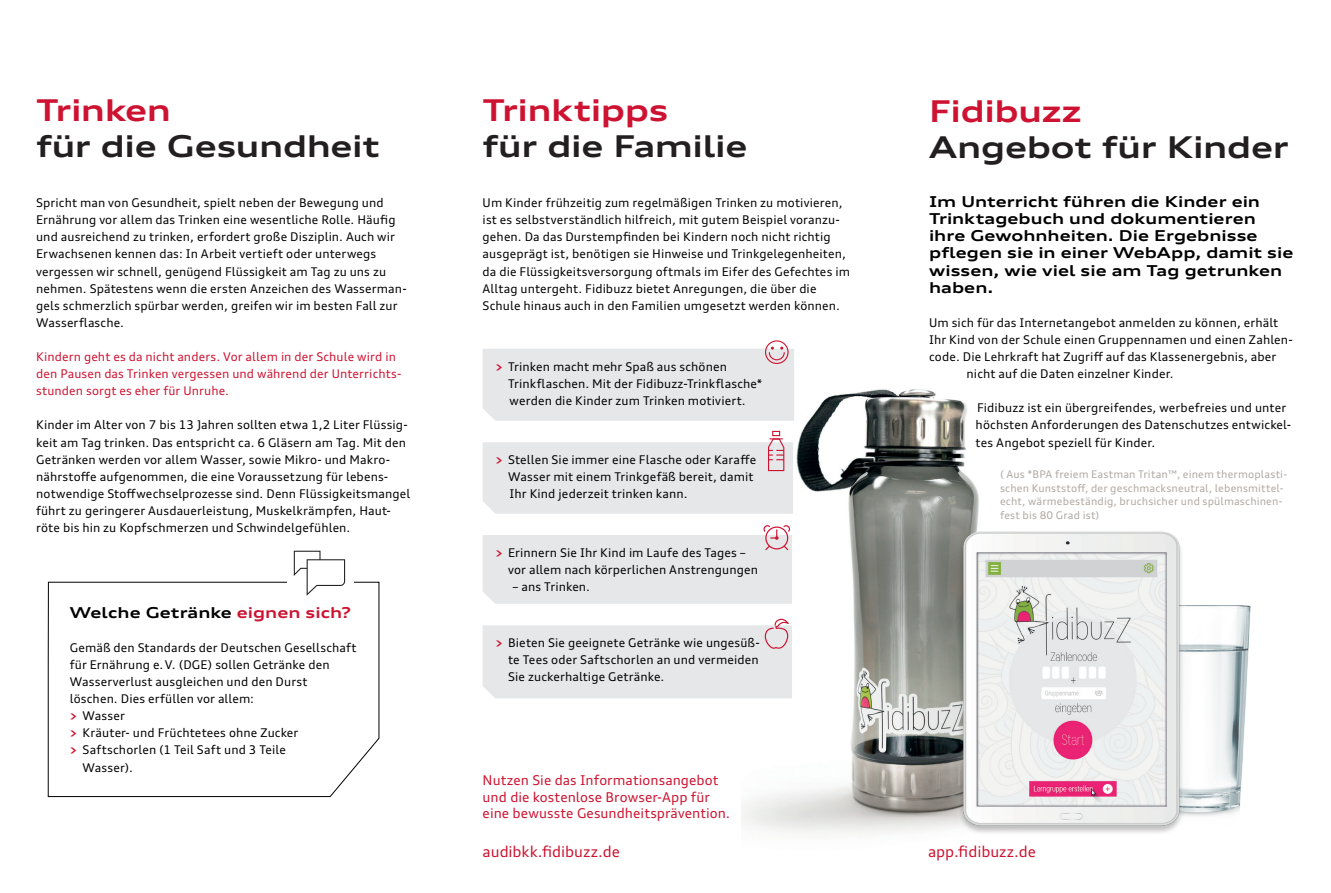
<style>
.page{position:relative;width:1331px;height:893px;background:#fff}
.page>*{position:absolute;margin:0;border:0;box-sizing:border-box;transform-origin:0 0}
.t1{font:700 expanded 30px "Audi Type";letter-spacing:-.01em;color:#231f20}
.t2{font:700 expanded 30px "Audi Type";letter-spacing:-.01em;color:#cd1331}
.t3{font:700 expanded 15px/17.1px "Audi Type";letter-spacing:.005em;color:#000}
.t4{font:15px "Audi Type";color:#cd1331}
.t5{font:13.5px/16.5px "Audi Type";letter-spacing:.005em;color:#cd1331}
.t6{font:12px/17.1px "Audi Type";letter-spacing:.01em;color:#000}
.t7{font:12px/17.1px "Audi Type";letter-spacing:.01em;color:#cd1331}
.t8{font:10.5px/13.5px "Audi Type";letter-spacing:.015em;color:#afa8a2}
.s1{color:#cd1331}
.s2{font-weight:700;color:#cd1331}
</style>
<div class="page">
<svg style="left:47px;top:581px;width:333px;height:216px"></svg>
<img style="left:742px;top:340px;width:237px;height:495px">
<img style="left:1197px;top:605px;width:53px;height:211px">
<img style="left:956px;top:503px;width:241px;height:332px">
<svg style="left:483px;top:525px;width:309px;height:79px;background:#e9e8ea"></svg>
<div style="left:765px;top:340px;width:24px;height:24px;border:1px solid #cd1331;border-radius:50%"></div>
<div style="left:483px;top:347px;width:311px;height:74px;background:#e6e7e9"></div>
<svg style="left:483px;top:619px;width:309px;height:79px;background:#e7e8e9"></svg>
<div style="left:772px;top:431px;width:8px;height:5px;border:1px solid #cd1331"></div>
<svg style="left:483px;top:437px;width:310px;height:77px;background:#e7e6e8"></svg>
<div style="left:287px;top:546px;width:66px;height:52px;background:#fff"></div>
<svg style="left:294px;top:551px;width:51px;height:45px"></svg>
<h1 class="t2" style="left:36px;top:91px;width:136px">Trinken</h1>
<h1 class="t1" style="left:36px;top:127px;width:345px">für die Gesundheit</h1>
<p class="t6" style="left:36px;top:194px;width:372px">Spricht man von Gesundheit, spielt neben der Bewegung und Ernährung vor allem das Trinken eine wesentliche Rolle. Häufig und ausreichend zu trinken, erfordert große Disziplin. Auch wir Erwachsenen kennen das: In Arbeit vertieft oder unterwegs vergessen wir schnell, genügend Flüssigkeit am Tag zu uns zu nehmen. Spätestens wenn die ersten Anzeichen des Wasserman&shy;gels schmerzlich spürbar werden, greifen wir im besten Fall zur Wasserflasche.</p>
<p class="t7" style="left:36px;top:348px;width:367px">Kindern geht es da nicht anders. Vor allem in der Schule wird in den Pausen das Trinken vergessen und während der Unterrichts&shy;stunden sorgt es eher für Unruhe.</p>
<p class="t6" style="left:36px;top:416px;width:376px">Kinder im Alter von 7 bis 13 Jahren sollten etwa 1,2 Liter Flüssig&shy;keit am Tag trinken. Das entspricht ca. 6 Gläsern am Tag. Mit den Getränken werden vor allem Wasser, sowie Mikro- und Makro&shy;nährstoffe aufgenommen, die eine Voraussetzung für lebens&shy;notwendige Stoffwechselprozesse sind. Denn Flüssigkeitsmangel führt zu geringerer Ausdauerleistung, Muskelkrämpfen, Haut&shy;röte bis hin zu Kopfschmerzen und Schwindelgefühlen.</p>
<p class="t3" style="left:70px;top:603px;width:282px">Welche Getränke <span class="s1">eignen sich?</span></p>
<p class="t6" style="left:70px;top:639px;width:288px">Gemäß den Standards der Deutschen Gesellschaft</p>
<p class="t6" style="left:70px;top:656px;width:261px">für Ernährung e.V. (DGE) sollen Getränke den</p>
<p class="t6" style="left:70px;top:673px;width:239px">Wasserverlust ausgleichen und den Durst</p>
<p class="t6" style="left:70px;top:690px;width:186px">löschen. Dies erfüllen vor allem:</p>
<p class="t6" style="left:70px;top:707px;width:57px"><span class="s2">&gt;</span> Wasser</p>
<p class="t6" style="left:70px;top:724px;width:230px"><span class="s2">&gt;</span> Kräuter- und Früchtetees ohne Zucker</p>
<p class="t6" style="left:70px;top:741px;width:218px"><span class="s2">&gt;</span> Saftschorlen (1 Teil Saft und 3 Teile</p>
<p class="t6" style="left:83px;top:758px;width:52px">Wasser).</p>
<h1 class="t2" style="left:483px;top:92px;width:187px">Trinktipps</h1>
<h1 class="t1" style="left:483px;top:128px;width:266px">für die Familie</h1>
<p class="t6" style="left:483px;top:194px;width:369px">Um Kinder frühzeitig zum regelmäßigen Trinken zu motivieren, ist es selbstverständlich hilfreich, mit gutem Beispiel voranzu&shy;gehen. Da das Durstempfinden bei Kindern noch nicht richtig ausgeprägt ist, benötigen sie Hinweise und Trinkgelegenheiten, da die Flüssigkeitsversorgung oftmals im Eifer des Gefechtes im Alltag untergeht. Fidibuzz bietet Anregungen, die über die Schule hinaus auch in den Familien umgesetzt werden können.</p>
<p class="t6" style="left:508px;top:358px;width:256px;text-indent:-13px"><span class="s2">&gt;</span> Trinken macht mehr Spaß aus schönen<br>Trinkflaschen. Mit der Fidibuzz-Trinkflasche* werden die Kinder zum Trinken motiviert.</p>
<p class="t6" style="left:508px;top:451px;width:250px;text-indent:-13px"><span class="s2">&gt;</span> Stellen Sie immer eine Flasche oder Karaffe<br>Wasser mit einem Trinkgefäß bereit, damit<br>Ihr Kind jederzeit trinken kann.</p>
<p class="t6" style="left:508px;top:544px;width:251px;text-indent:-13px"><span class="s2">&gt;</span> Erinnern Sie Ihr Kind im Laufe des Tages – vor allem nach körperlichen Anstrengungen</p>
<p class="t6" style="left:513px;top:578px;width:79px">– ans Trinken.</p>
<p class="t6" style="left:508px;top:634px;width:253px;text-align:justify;text-indent:-13px"><span class="s2">&gt;</span> Bieten Sie geeignete Getränke wie ungesüß&shy;te Tees oder Saftschorlen an und vermeiden Sie zuckerhaltige Getränke.</p>
<p class="t5" style="left:483px;top:772px;width:249px">Nutzen Sie das Informationsangebot und die kostenlose Browser-App für eine bewusste Gesundheitsprävention.</p>
<p class="t4" style="left:483px;top:842px;width:139px">audibkk.fidibuzz.de</p>
<h1 class="t2" style="left:929px;top:93px;width:154px">Fidibuzz</h1>
<h1 class="t1" style="left:929px;top:129px;width:361px">Angebot für Kinder</h1>
<p class="t3" style="left:929px;top:193px;width:366px">Im Unterricht führen die Kinder ein<br>Trinktagebuch und dokumentieren ihre Gewohnheiten. Die Ergebnisse pflegen sie in einer WebApp, damit sie wissen, wie viel sie am Tag getrunken haben.</p>
<p class="t6" style="left:929px;top:314px;width:350px">Um sich für das Internetangebot anmelden zu können, erhält</p>
<p class="t6" style="left:929px;top:331px;width:365px">Ihr Kind von der Schule einen Gruppennamen und einen Zahlen-</p>
<p class="t6" style="left:929px;top:348px;width:349px">code. Die Lehrkraft hat Zugriff auf das Klassenergebnis, aber</p>
<p class="t6" style="left:967px;top:365px;width:209px">nicht auf die Daten einzelner Kinder.</p>
<p class="t6" style="left:976px;top:399px;width:317px">Fidibuzz ist ein übergreifendes, werbefreies und unter höchsten Anforderungen des Datenschutzes entwickel&shy;tes Angebot speziell für Kinder.</p>
<p class="t8" style="left:1000px;top:468px;width:289px">( Aus *BPA freiem Eastman Tritan™, einem thermoplasti&shy;schen Kunststoff, der geschmacksneutral, lebensmittel&shy;echt, wärmebeständig, bruchsicher und spülmaschinen&shy;fest bis 80 Grad ist)</p>
<p class="t4" style="left:928px;top:842px;width:110px">app.fidibuzz.de</p>
</div>
